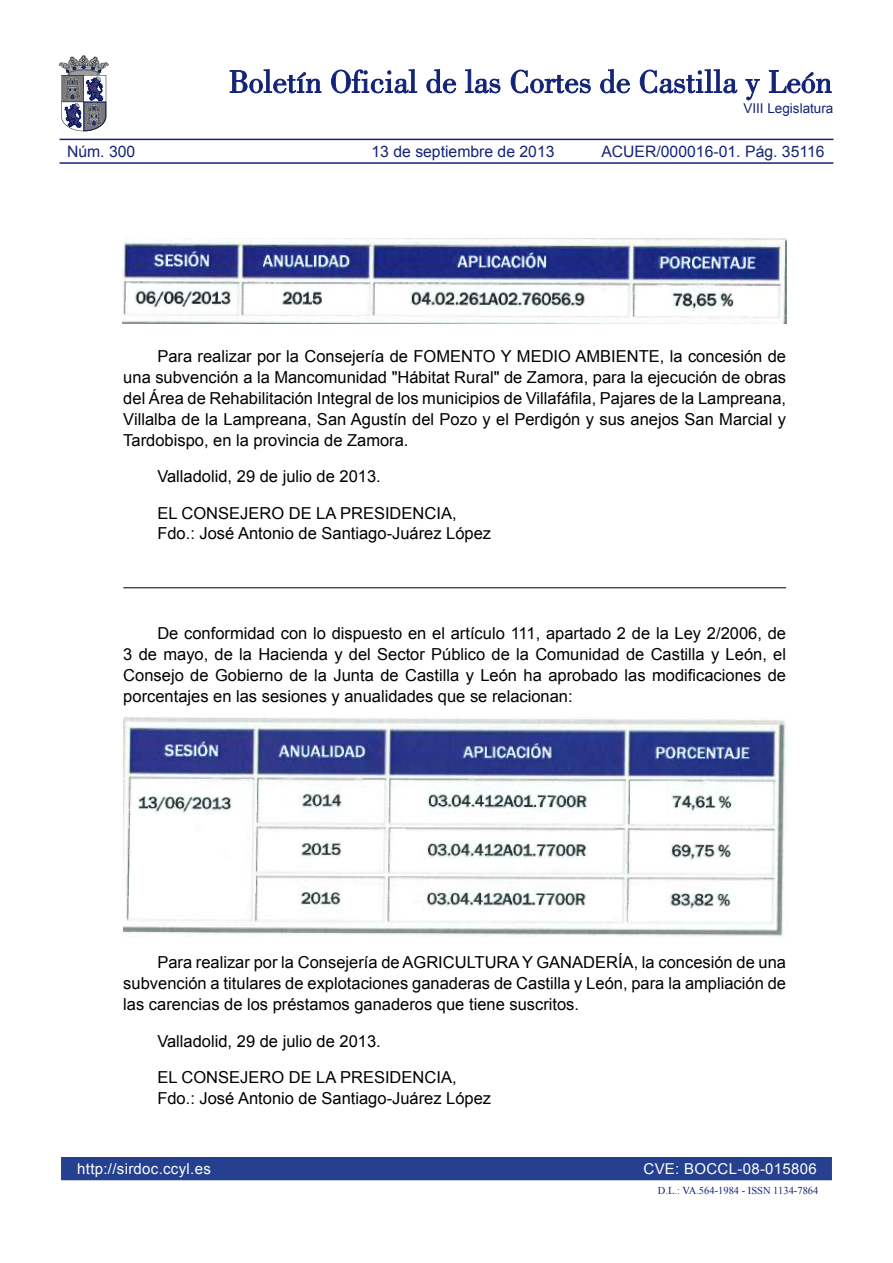
<style>
.page{position:relative;width:893px;height:1263px;background:#fff}
.page>*{position:absolute;margin:0;border:0;box-sizing:border-box;transform-origin:0 0}
.Texto{font:16.5px/21px "Arial";color:#000;text-align:justify}
.TextoFilete{font:16.5px/21px "Arial";color:#000;text-align:justify}
.FdoIniciativa{font:16.5px "Arial";color:#000}
.LineaFecha{font:16.5px "Arial";color:#000}
.FirmaIniciativa{font:16.5px "Arial";color:#000}
.E_Referencia{font:15.75px "Arial";color:#132477}
.t1{font:15px "Arial";letter-spacing:.02em;color:#fff}
.t2{font:13.5px "Arial";color:#132477}
.t3{font:10.5px "Times New Roman";color:#132477}
</style>
<div class="page">
<div style="left:60px;top:1156px;width:773px;height:25px;background:#25408f"></div>
<div style="left:60px;top:1155px;width:773px;height:27px;border:2px solid #fff"></div>
<svg style="left:230px;top:69px;width:91px;height:24px"></svg>
<svg style="left:331px;top:69px;width:86px;height:24px"></svg>
<svg style="left:426px;top:69px;width:30px;height:24px"></svg>
<svg style="left:465px;top:69px;width:35px;height:24px"></svg>
<svg style="left:511px;top:70px;width:80px;height:23px"></svg>
<svg style="left:600px;top:69px;width:30px;height:24px"></svg>
<svg style="left:640px;top:69px;width:97px;height:24px"></svg>
<svg style="left:745px;top:79px;width:15px;height:21px"></svg>
<svg style="left:769px;top:70px;width:63px;height:23px"></svg>
<svg style="left:59px;top:55px;width:50px;height:76px"></svg>
<hr style="left:60px;top:162px;width:773px;height:2px;background:#132477">
<hr style="left:60px;top:139px;width:773px;height:1px;background:#132477">
<hr style="left:123px;top:587px;width:663px;height:1px;background:#000">
<img style="left:123px;top:717px;width:664px;height:220px">
<img style="left:123px;top:238px;width:663px;height:85px">
<p class="t2" style="left:743px;top:100px;width:92px">VIII Legislatura</p>
<p class="E_Referencia" style="left:67px;top:141px;width:70px">Núm. 300</p>
<p class="E_Referencia" style="left:372px;top:141px;width:184px">13 de septiembre de 2013</p>
<p class="E_Referencia" style="left:601px;top:141px;width:225px">ACUER/000016-01. Pág. 35116</p>
<p class="Texto" style="left:123px;top:345px;width:664px;text-indent:34px">Para realizar por la Consejería de FOMENTO Y MEDIO AMBIENTE, la concesión de una subvención a la Mancomunidad "Hábitat Rural" de Zamora, para la ejecución de obras del Área de Rehabilitación Integral de los municipios de Villafáfila, Pajares de la Lampreana, Villalba de la Lampreana, San Agustín del Pozo y el Perdigón y sus anejos San Marcial y Tardobispo, en la provincia de Zamora.</p>
<p class="LineaFecha" style="left:157px;top:466px;width:225px">Valladolid, 29 de julio de 2013.</p>
<p class="FirmaIniciativa" style="left:157px;top:503px;width:301px">EL CONSEJERO DE LA PRESIDENCIA,</p>
<p class="FdoIniciativa" style="left:157px;top:522px;width:335px">Fdo.: José Antonio de Santiago-Juárez López</p>
<p class="TextoFilete" style="left:123px;top:623px;width:664px;text-indent:34px">De conformidad con lo dispuesto en el artículo 111, apartado 2 de la Ley 2/2006, de 3 de mayo, de la Hacienda y del Sector Público de la Comunidad de Castilla y León, el Consejo de Gobierno de la Junta de Castilla y León ha aprobado las modificaciones de porcentajes en las sesiones y anualidades que se relacionan:</p>
<p class="Texto" style="left:123px;top:952px;width:664px;text-indent:34px">Para realizar por la Consejería de AGRICULTURA Y GANADERÍA, la concesión de una subvención a titulares de explotaciones ganaderas de Castilla y León, para la ampliación de las carencias de los préstamos ganaderos que tiene suscritos.</p>
<p class="LineaFecha" style="left:157px;top:1030px;width:225px">Valladolid, 29 de julio de 2013.</p>
<p class="FirmaIniciativa" style="left:157px;top:1067px;width:301px">EL CONSEJERO DE LA PRESIDENCIA,</p>
<p class="FdoIniciativa" style="left:157px;top:1088px;width:335px">Fdo.: José Antonio de Santiago-Juárez López</p>
<p class="t1" style="left:77px;top:1159px;width:135px">http://sirdoc.ccyl.es</p>
<p class="t1" style="left:643px;top:1159px;width:175px">CVE: BOCCL-08-015806</p>
<p class="t3" style="left:658px;top:1183px;width:162px">D.L.: VA.564-1984 - ISSN 1134-7864</p>
</div>
